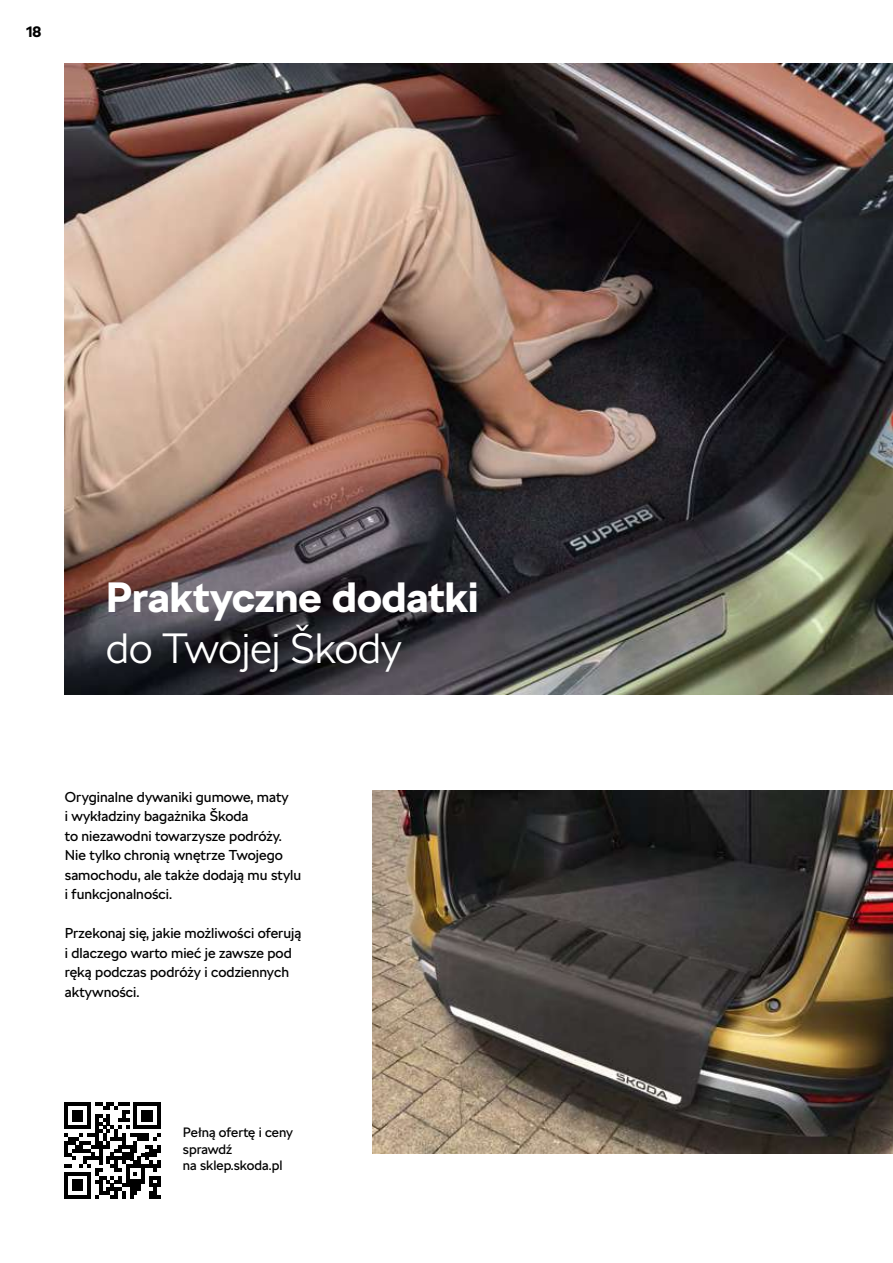
<style>
.page{position:relative;width:893px;height:1263px;background:#fff}
.page>*{position:absolute;margin:0;border:0;box-sizing:border-box;transform-origin:0 0}
.t1{font:700 42px "SKODA Next";color:#fff}
.t2{font:300 42px "SKODA Next";color:#fff}
.t3{font:700 15px "SKODA Next";color:#000}
.t4{font:14.25px/19.5px "SKODA Next";color:#000}
.t5{font:13.5px/16.2px "SKODA Next";color:#000}
</style>
<div class="page">
<img style="left:65px;top:64px;width:828px;height:630px">
<img style="left:372px;top:791px;width:521px;height:363px">
<svg style="left:64px;top:1102px;width:97px;height:97px"></svg>
<p class="t3" style="left:26px;top:22px;width:17px">18</p>
<h1 class="t1" style="left:106px;top:572px;width:374px">Praktyczne dodatki</h1>
<h1 class="t2" style="left:106px;top:623px;width:297px">do Twojej Škody</h1>
<p class="t4" style="left:65px;top:787px;width:238px">Oryginalne dywaniki gumowe, maty<br>i wykładziny bagażnika Škoda<br>to niezawodni towarzysze podróży.<br>Nie tylko chronią wnętrze Twojego samochodu, ale także dodają mu stylu i funkcjonalności.</p>
<p class="t4" style="left:65px;top:923px;width:238px">Przekonaj się, jakie możliwości oferują i dlaczego warto mieć je zawsze pod ręką podczas podróży i codziennych aktywności.</p>
<p class="t5" style="left:183px;top:1125px;width:112px">Pełną ofertę i ceny sprawdź<br>na sklep.skoda.pl</p>
</div>
